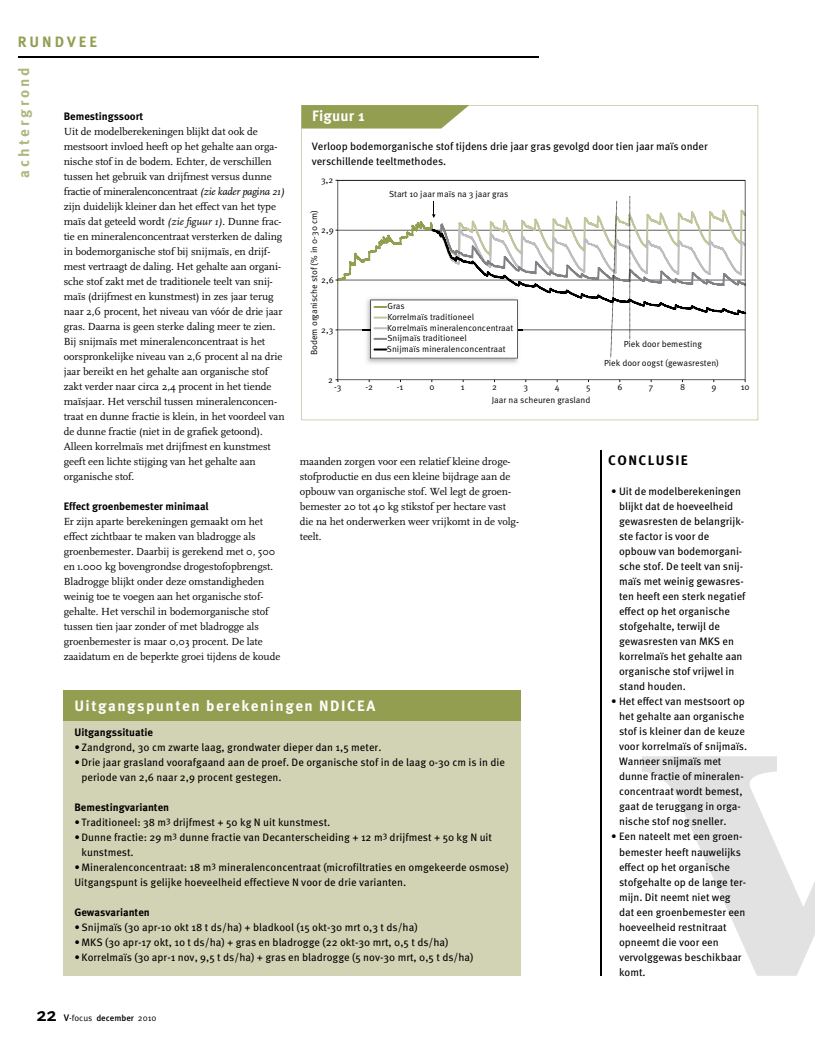
<style>
.page{position:relative;width:815px;height:1046px;background:#fff}
.page>*{position:absolute;margin:0;border:0;box-sizing:border-box;transform-origin:0 0}
.t1{font:700 15px "Meta OT";letter-spacing:.1em;color:#fff}
.t2{font:700 15px "Meta OT";letter-spacing:.2em;color:#afb57d}
.t3{font:700 15px "Meta OT";letter-spacing:.2em;color:#939e50}
.t4{font:700 13.75px "Meta OT";color:#000}
.t5{font:10.75px/15px "Scala OT";letter-spacing:-.005em;color:#000}
.t6{font:10.75px/15px "Meta OT";letter-spacing:-.005em;color:#000}
.t7{font:700 10.75px "Meta OT";color:#000}
.t8{font:8.75px/18.5px "Meta OT";color:#000;text-align:center}
.s1{font-style:italic}
.s2{font-family:"Scala Sans OT";font-weight:700;font-size:20px}
.s3{font-weight:500;font-size:9.5px}
.s4{font-weight:500}
</style>
<div class="page">
<hr style="left:18px;top:56px;width:521px;height:1px;background:#000">
<svg style="left:642px;top:756px;width:173px;height:219px"></svg>
<hr style="left:600px;top:450px;width:1px;height:525px;background:#000">
<svg style="left:301px;top:105px;width:457px;height:315px"></svg>
<svg style="left:301px;top:105px;width:168px;height:23px;background:#9ba55e"></svg>
<div style="left:64px;top:720px;width:457px;height:255px;background:#d2d3b5"></div>
<div style="left:64px;top:690px;width:457px;height:30px;background:#939e50"></div>
<h1 class="t3" style="left:18px;top:32px;width:81px">RUNDVEE</h1>
<h1 class="t2" style="left:14px;top:178px;width:112px;rotate:-90deg">achtergrond</h1>
<h1 class="t1" style="left:312px;top:107px;width:54px">figuur 1</h1>
<p class="t6" style="left:312px;top:139px;width:398px">Verloop bodemorganische stof tijdens drie jaar gras gevolgd door tien jaar maïs onder verschillende teeltmethodes.</p>
<p class="t7" style="left:64px;top:109px;width:81px">Bemestingssoort</p>
<p class="t5" style="left:64px;top:124px;width:223px">Uit de modelberekeningen blijkt dat ook de mestsoort invloed heeft op het gehalte aan orga&shy;nische stof in de bodem. Echter, de verschillen tussen het gebruik van drijfmest versus dunne fractie of mineralenconcentraat <span class="s1">(zie kader pagina 21) </span>zijn duidelijk kleiner dan het effect van het type maïs dat geteeld wordt <span class="s1">(zie figuur 1)</span>. Dunne frac&shy;tie en mineralenconcentraat versterken de daling in bodemorganische stof bij snijmaïs, en drijf&shy;mest vertraagt de daling. Het gehalte aan organi&shy;sche stof zakt met de traditionele teelt van snij&shy;maïs (drijfmest en kunstmest) in zes jaar terug naar 2,6 procent, het niveau van vóór de drie jaar gras. Daarna is geen sterke daling meer te zien.<br>Bij snijmaïs met mineralenconcentraat is het oorspronkelijke niveau van 2,6 procent al na drie jaar bereikt en het gehalte aan organische stof zakt verder naar circa 2,4 procent in het tiende maïsjaar. Het verschil tussen mineralenconcen&shy;traat en dunne fractie is klein, in het voordeel van de dunne fractie (niet in de grafiek getoond).<br>Alleen korrelmaïs met drijfmest en kunstmest geeft een lichte stijging van het gehalte aan organische stof.</p>
<p class="t7" style="left:64px;top:499px;width:146px">Effect groenbemester minimaal</p>
<p class="t5" style="left:64px;top:514px;width:218px">Er zijn aparte berekeningen gemaakt om het effect zichtbaar te maken van bladrogge als groenbemester. Daarbij is gerekend met 0, 500 en 1.000 kg bovengrondse drogestofopbrengst.<br>Bladrogge blijkt onder deze omstandigheden weinig toe te voegen aan het organische stof&shy;gehalte. Het verschil in bodemorganische stof tussen tien jaar zonder of met bladrogge als groenbemester is maar 0,03 procent. De late zaaidatum en de beperkte groei tijdens de koude</p>
<p class="t8" style="left:321px;top:171px;width:14px">3,2</p>
<p class="t8" style="left:389px;top:185px;width:121px">Start 10 jaar maïs na 3 jaar gras</p>
<p class="t8" style="left:305px;top:355px;width:147px;rotate:-90deg">Bodem organische stof (% in 0-30 cm)</p>
<p class="t8" style="left:321px;top:221px;width:14px">2,9</p>
<p class="t8" style="left:321px;top:270px;width:14px">2,6</p>
<p class="t8" style="left:387px;top:297px;width:19px">Gras</p>
<p class="t8" style="left:387px;top:329px;width:81px">Snijmaïs traditioneel</p>
<p class="t8" style="left:387px;top:308px;width:88px">Korrelmaïs traditioneel</p>
<p class="t8" style="left:387px;top:340px;width:120px">Snijmaïs mineralenconcentraat</p>
<p class="t8" style="left:387px;top:318px;width:127px">Korrelmaïs mineralenconcentraat</p>
<p class="t8" style="left:321px;top:320px;width:14px">2,3</p>
<p class="t8" style="left:604px;top:335px;width:117px">Piek door bemesting<br>Piek door oogst (gewasresten)</p>
<p class="t8" style="left:328px;top:370px;width:6px">2</p>
<p class="t8" style="left:334px;top:377px;width:9px">-3</p>
<p class="t8" style="left:365px;top:377px;width:9px">-2</p>
<p class="t8" style="left:397px;top:377px;width:8px">-1</p>
<p class="t8" style="left:430px;top:377px;width:7px">0</p>
<p class="t8" style="left:461px;top:377px;width:5px">1</p>
<p class="t8" style="left:492px;top:377px;width:6px">2</p>
<p class="t8" style="left:524px;top:377px;width:6px">3</p>
<p class="t8" style="left:555px;top:377px;width:6px">4</p>
<p class="t8" style="left:586px;top:377px;width:6px">5</p>
<p class="t8" style="left:618px;top:377px;width:7px">6</p>
<p class="t8" style="left:649px;top:377px;width:6px">7</p>
<p class="t8" style="left:680px;top:377px;width:7px">8</p>
<p class="t8" style="left:712px;top:377px;width:7px">9</p>
<p class="t8" style="left:741px;top:377px;width:10px">10</p>
<p class="t8" style="left:492px;top:391px;width:100px">Jaar na scheuren grasland</p>
<p class="t4" style="left:608px;top:452px;width:81px">coNclUsiE</p>
<p class="t5" style="left:300px;top:454px;width:221px">maanden zorgen voor een relatief kleine droge&shy;stofproductie en dus een kleine bijdrage aan de opbouw van organische stof. Wel legt de groen&shy;bemester 20 tot 40 kg stikstof per hectare vast die na het onderwerken weer vrijkomt in de volg&shy;teelt.</p>
<p class="t6" style="left:619px;top:484px;width:128px;text-indent:-8px">• Uit de modelberekeningen blijkt dat de hoeveelheid gewasresten de belangrijk&shy;ste factor is voor de opbouw van bodemorgani&shy;sche stof. De teelt van snij&shy;maïs met weinig gewasres&shy;ten heeft een sterk negatief effect op het organische stofgehalte, terwijl de gewasresten van MKS en korrelmaïs het gehalte aan organische stof vrijwel in stand houden.</p>
<p class="t6" style="left:619px;top:694px;width:130px;text-indent:-8px">• Het effect van mestsoort op het gehalte aan organische stof is kleiner dan de keuze voor korrelmaïs of snijmaïs.<br>Wanneer snijmaïs met dunne fractie of mineralen&shy;concentraat wordt bemest, gaat de teruggang in orga&shy;nische stof nog sneller.</p>
<p class="t6" style="left:619px;top:829px;width:129px;text-indent:-8px">• Een nateelt met een groen&shy;bemester heeft nauwelijks effect op het organische stofgehalte op de lange ter&shy;mijn. Dit neemt niet weg dat een groenbemester een hoeveelheid restnitraat opneemt die voor een vervolggewas beschikbaar komt.</p>
<h1 class="t1" style="left:74px;top:696px;width:301px">Uitgangspunten berekeningen NDicEa</h1>
<p class="t7" style="left:74px;top:724px;width:80px">Uitgangssituatie</p>
<p class="t6" style="left:74px;top:739px;width:309px">• Zandgrond, 30 cm zwarte laag, grondwater dieper dan 1,5 meter.</p>
<p class="t6" style="left:81px;top:754px;width:425px;text-indent:-7px">• Drie jaar grasland voorafgaand aan de proef. De organische stof in de laag 0-30 cm is in die periode van 2,6 naar 2,9 procent gestegen.</p>
<p class="t7" style="left:74px;top:799px;width:96px">Bemestingvarianten</p>
<p class="t6" style="left:74px;top:814px;width:257px">• Traditioneel: 38 m<sup>3</sup> drijfmest + 50 kg N uit kunstmest.</p>
<p class="t6" style="left:81px;top:829px;width:412px;text-indent:-7px">• Dunne fractie: 29 m<sup>3</sup> dunne fractie van Decanterscheiding + 12 m<sup>3</sup> drijfmest + 50 kg N uit kunstmest.</p>
<p class="t6" style="left:74px;top:859px;width:436px">• Mineralenconcentraat: 18 m<sup>3</sup> mineralenconcentraat (microfiltraties en omgekeerde osmose)<br>Uitgangspunt is gelijke hoeveelheid effectieve N voor de drie varianten.</p>
<p class="t7" style="left:74px;top:904px;width:77px">Gewasvarianten</p>
<p class="t6" style="left:74px;top:919px;width:345px">• Snijmaïs (30 apr-10 okt 18 t ds/ha) + bladkool (15 okt-30 mrt 0,3 t ds/ha)</p>
<p class="t6" style="left:74px;top:934px;width:376px">• MKS (30 apr-17 okt, 10 t ds/ha) + gras en bladrogge (22 okt-30 mrt, 0,5 t ds/ha)</p>
<p class="t6" style="left:74px;top:949px;width:401px">• Korrelmaïs (30 apr-1 nov, 9,5 t ds/ha) + gras en bladrogge (5 nov-30 mrt, 0,5 t ds/ha)</p>
<p class="t8" style="left:37px;top:1008px;width:121px"><span class="s2">22</span> <span class="s3">V</span>-focus <span class="s4">december</span> 2010</p>
</div>
